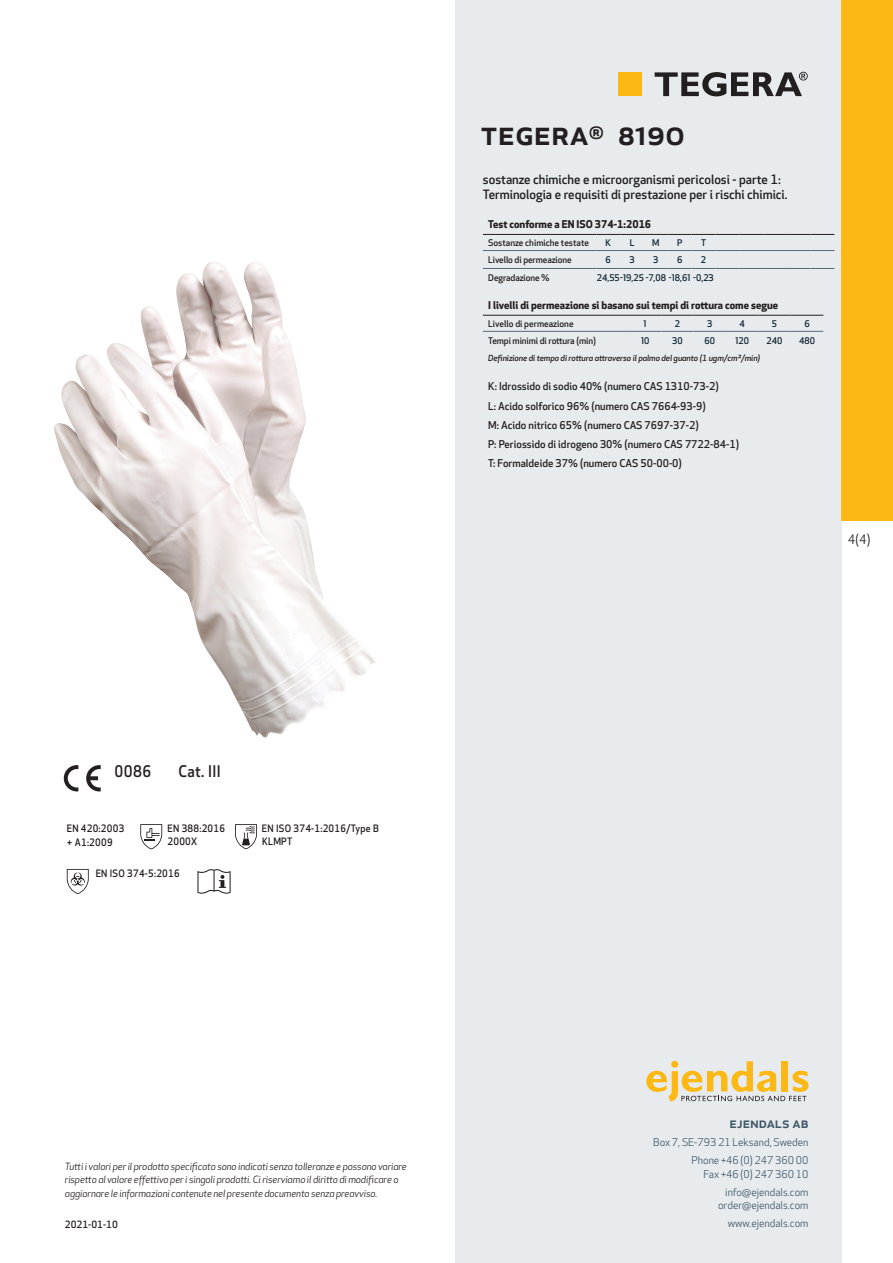
<style>
.page{position:relative;width:893px;height:1263px;background:#fff}
.page>*{position:absolute;margin:0;border:0;box-sizing:border-box;transform-origin:0 0}
.prodname{font:500 34.5px "Apex New";color:#231f20}
.Artikel{font:500 15.6px "Apex New";letter-spacing:.025em;color:#231f20;scale:.95 1}
.t1{font:500 15px "Apex New";color:#405968}
.t2{font:12.75px "Apex New";color:#231f20}
.Compliance_body{font:500 12.6px/15px "Apex New";color:#231f20}
.Artikel-2{font:500 10.5px/19.2px "Apex New";color:#231f20}
.t3{font:10.5px/18px "Apex New";color:#405968;text-align:right}
.Artikel-3{font:700 10.5px "Apex New";color:#231f20}
.Artikel-4{font:500 10.05px/13.2px "Apex New";letter-spacing:.025em;color:#231f20;scale:.95 1}
.t4{font:italic 9.75px/13.5px "Apex New";letter-spacing:-.01em;color:#231f20}
.t5{font:500 9.75px "Apex New";color:#231f20}
.Artikel-5{font:500 9px "Apex New";letter-spacing:-.01em;color:#231f20}
.Artikel-6{font:500 9px "Apex New";color:#122632}
.Artikel-7{font:italic 500 8.25px "Apex New";letter-spacing:-.01em;color:#231f20}
</style>
<div class="page">
<div style="left:455px;top:0;width:387px;height:1263px;background:#e8ebee"></div>
<svg style="left:646px;top:1061px;width:162px;height:40px"></svg>
<div style="left:618px;top:72px;width:24px;height:24px;background:#fcb814"></div>
<svg style="left:655px;top:72px;width:153px;height:24px"></svg>
<svg style="left:86px;top:765px;width:15px;height:26px"></svg>
<svg style="left:64px;top:765px;width:14px;height:26px"></svg>
<svg style="left:140px;top:824px;width:22px;height:25px"></svg>
<svg style="left:235px;top:824px;width:22px;height:25px"></svg>
<svg style="left:67px;top:869px;width:22px;height:25px"></svg>
<svg style="left:197px;top:869px;width:34px;height:25px"></svg>
<hr style="left:483px;top:250px;width:113px;height:1px;background:#556975">
<svg style="left:596px;top:250px;width:238px;height:1px"></svg>
<hr style="left:483px;top:268px;width:113px;height:1px;background:#556975">
<svg style="left:596px;top:268px;width:238px;height:1px"></svg>
<hr style="left:483px;top:234px;width:113px;height:1px;background:#231f20">
<svg style="left:596px;top:234px;width:238px;height:1px"></svg>
<hr style="left:483px;top:331px;width:146px;height:1px;background:#556975">
<hr style="left:629px;top:331px;width:32px;height:1px;background:#556975">
<hr style="left:661px;top:331px;width:33px;height:1px;background:#556975">
<hr style="left:694px;top:331px;width:32px;height:1px;background:#556975">
<hr style="left:726px;top:331px;width:32px;height:1px;background:#556975">
<hr style="left:758px;top:331px;width:33px;height:1px;background:#556975">
<hr style="left:791px;top:331px;width:32px;height:1px;background:#556975">
<hr style="left:483px;top:315px;width:146px;height:1px;background:#231f20">
<hr style="left:629px;top:315px;width:32px;height:1px;background:#231f20">
<hr style="left:661px;top:315px;width:33px;height:1px;background:#231f20">
<hr style="left:694px;top:315px;width:32px;height:1px;background:#231f20">
<hr style="left:726px;top:315px;width:32px;height:1px;background:#231f20">
<hr style="left:758px;top:315px;width:33px;height:1px;background:#231f20">
<hr style="left:791px;top:315px;width:32px;height:1px;background:#231f20">
<div style="left:842px;top:0;width:51px;height:520px;background:#fcb814"></div>
<img style="left:54px;top:262px;width:321px;height:476px">
<p class="Artikel" style="left:115px;top:761px;width:40px">0086</p>
<p class="Artikel" style="left:178px;top:761px;width:46px">Cat. III</p>
<p class="Artikel-4" style="left:67px;top:821px;width:62px">EN 420:2003 + A1:2009</p>
<p class="Artikel-4" style="left:168px;top:821px;width:62px">EN 388:2016<br>2000X</p>
<p class="Artikel-4" style="left:262px;top:822px;width:125px">EN ISO 374-1:2016/Type B<br>KLMPT</p>
<p class="Artikel-4" style="left:96px;top:866px;width:90px">EN ISO 374-5:2016</p>
<p class="prodname" style="left:480px;top:109px;width:206px">TEGERA<sup>®</sup> 8190</p>
<p class="Compliance_body" style="left:483px;top:171px;width:306px">sostanze chimiche e microorganismi pericolosi - parte 1:<br>Terminologia e requisiti di prestazione per i rischi chimici.</p>
<p class="Artikel-3" style="left:488px;top:216px;width:165px">Test conforme a EN ISO 374-1:2016</p>
<p class="Artikel-5" style="left:488px;top:237px;width:102px">Sostanze chimiche testate</p>
<p class="Artikel-6" style="left:605px;top:237px;width:7px">K</p>
<p class="Artikel-6" style="left:630px;top:237px;width:6px">L</p>
<p class="Artikel-6" style="left:652px;top:237px;width:9px">M</p>
<p class="Artikel-6" style="left:677px;top:237px;width:7px">P</p>
<p class="Artikel-6" style="left:701px;top:237px;width:7px">T</p>
<p class="Artikel-5" style="left:488px;top:254px;width:85px">Livello di permeazione</p>
<p class="Artikel-6" style="left:606px;top:254px;width:7px">6</p>
<p class="Artikel-6" style="left:629px;top:254px;width:7px">3</p>
<p class="Artikel-6" style="left:653px;top:254px;width:7px">3</p>
<p class="Artikel-6" style="left:677px;top:254px;width:7px">6</p>
<p class="Artikel-6" style="left:701px;top:254px;width:7px">2</p>
<p class="Artikel-5" style="left:488px;top:271px;width:63px">Degradazione %</p>
<p class="Artikel-6" style="left:597px;top:272px;width:119px">24,55-19,25 -7,08 -18,61 -0,23</p>
<p class="Artikel-3" style="left:488px;top:297px;width:291px">I livelli di permeazione si basano sui tempi di rottura come segue</p>
<p class="Artikel-5" style="left:488px;top:317px;width:87px">Livello di permeazione</p>
<p class="Artikel-6" style="left:644px;top:317px;width:5px">1</p>
<p class="Artikel-6" style="left:675px;top:317px;width:7px">2</p>
<p class="Artikel-6" style="left:707px;top:317px;width:7px">3</p>
<p class="Artikel-6" style="left:739px;top:317px;width:7px">4</p>
<p class="Artikel-6" style="left:772px;top:317px;width:7px">5</p>
<p class="Artikel-6" style="left:804px;top:317px;width:7px">6</p>
<p class="Artikel-5" style="left:488px;top:334px;width:109px">Tempi minimi di rottura (min)</p>
<p class="Artikel-6" style="left:641px;top:334px;width:10px">10</p>
<p class="Artikel-6" style="left:672px;top:334px;width:12px">30</p>
<p class="Artikel-6" style="left:704px;top:334px;width:12px">60</p>
<p class="Artikel-6" style="left:735px;top:334px;width:15px">120</p>
<p class="Artikel-6" style="left:766px;top:334px;width:17px">240</p>
<p class="Artikel-6" style="left:799px;top:334px;width:17px">480</p>
<p class="Artikel-7" style="left:488px;top:353px;width:273px">Definizione di tempo di rottura attraverso il palmo del guanto (1 ugm/cm²/min)</p>
<p class="Artikel-2" style="left:488px;top:377px;width:252px">K: Idrossido di sodio 40% (numero CAS 1310-73-2)<br>L: Acido solforico 96% (numero CAS 7664-93-9)<br>M: Acido nitrico 65% (numero CAS 7697-37-2)<br>P: Periossido di idrogeno 30% (numero CAS 7722-84-1)<br>T: Formaldeide 37% (numero CAS 50-00-0)</p>
<h3 class="t2" style="left:848px;top:531px;width:24px">4(4)</h3>
<p class="t4" style="left:65px;top:1159px;width:343px">Tutti i valori per il prodotto specificato sono indicati senza tolleranze e possono variare rispetto al valore effettivo per i singoli prodotti. Ci riserviamo il diritto di modificare o aggiornare le informazioni contenute nel presente documento senza preavviso.</p>
<p class="t5" style="left:65px;top:1218px;width:54px">2021-01-10</p>
<h3 class="t1" style="left:729px;top:1113px;width:80px">ejendals ab</h3>
<p class="t3" style="left:653px;top:1133px;width:157px">Box 7, SE-793 21 Leksand, Sweden<br>Phone +46 (0) 247 360 00</p>
<p class="t3" style="left:703px;top:1165px;width:107px">Fax +46 (0) 247 360 10 info@ejendals.com</p>
<p class="t3" style="left:718px;top:1196px;width:92px">order@ejendals.com</p>
<p class="t3" style="left:728px;top:1215px;width:82px">www.ejendals.com</p>
</div>
